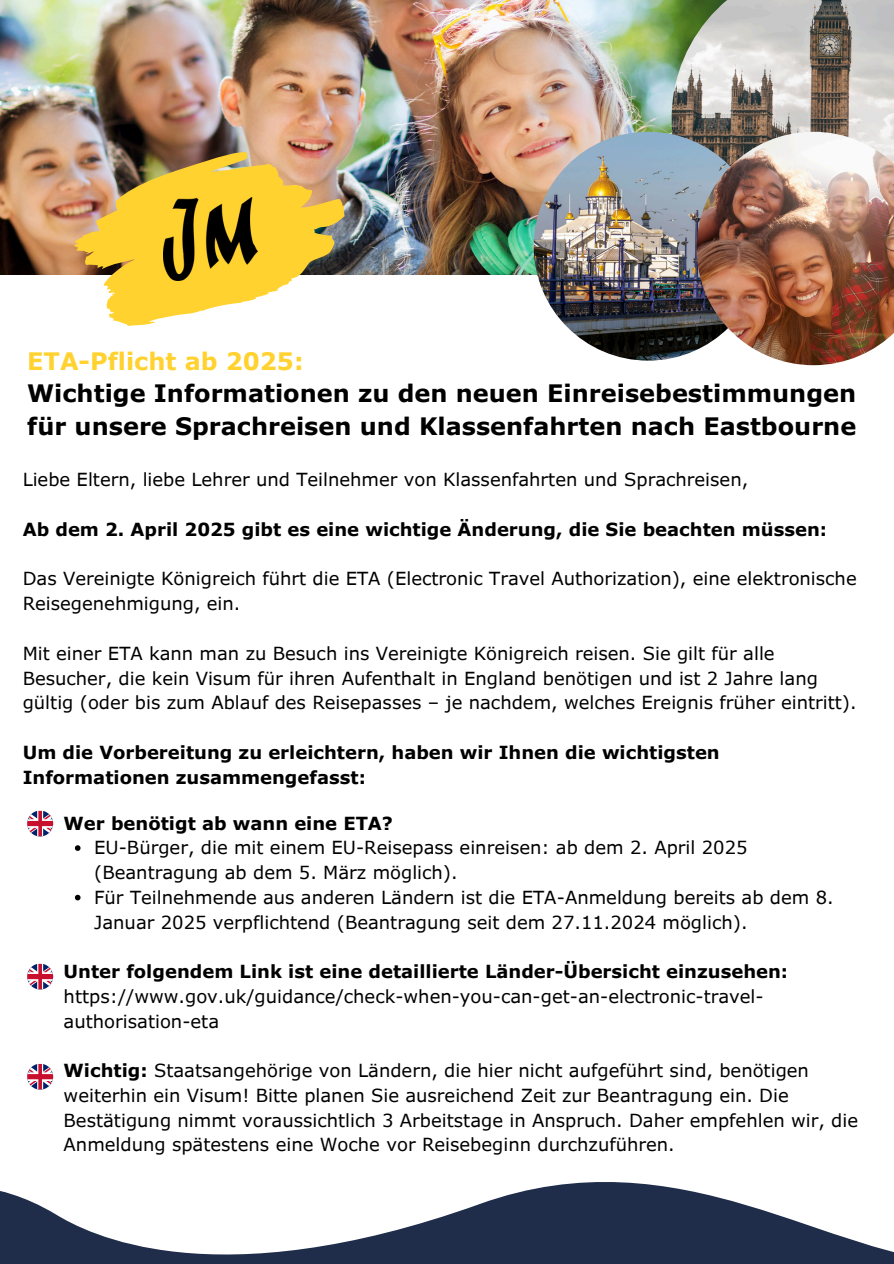
<style>
.page{position:relative;width:894px;height:1264px;background:#fff}
.page>*{position:absolute;margin:0;border:0;box-sizing:border-box;transform-origin:0 0}
.t1{font:700 24px/32.7px "Verdana Pro";color:#000}
.t2{font:18px/24.8px "Verdana Pro";color:#000}
.t3{font:700 18px/24.8px "Verdana Pro";color:#000}
.s1{color:#ffd230}
.s2{font-weight:700}
</style>
<div class="page">
<img style="left:0;top:0;width:671px;height:274px">
<img style="left:74px;top:152px;width:270px;height:174px">
<img style="left:163px;top:197px;width:95px;height:83px">
<img style="left:671px;top:0;width:222px;height:143px">
<img style="left:533px;top:132px;width:229px;height:228px;border-radius:50%">
<img style="left:696px;top:132px;width:197px;height:233px">
<svg style="left:27px;top:810px;width:26px;height:26px"></svg>
<svg style="left:75px;top:845px;width:5px;height:5px"></svg>
<svg style="left:75px;top:894px;width:5px;height:6px"></svg>
<svg style="left:27px;top:963px;width:26px;height:26px"></svg>
<svg style="left:27px;top:1063px;width:26px;height:13px"></svg>
<svg style="left:0;top:1076px;width:893px;height:187px"></svg>
<p class="t1" style="left:27px;top:344px;width:830px"><span class="s1">ETA-Pflicht ab 2025:<br></span>Wichtige Informationen zu den neuen Einreisebestimmungen für unsere Sprachreisen und Klassenfahrten nach Eastbourne</p>
<p class="t2" style="left:23px;top:467px;width:726px">Liebe Eltern, liebe Lehrer und Teilnehmer von Klassenfahrten und Sprachreisen,</p>
<p class="t3" style="left:23px;top:516px;width:805px">Ab dem 2. April 2025 gibt es eine wichtige Änderung, die Sie beachten müssen:</p>
<h1 class="t2" style="left:23px;top:566px;width:835px">Das Vereinigte Königreich führt die ETA (Electronic Travel Authorization), eine elektronische<br>Reisegenehmigung, ein.</h1>
<p class="t2" style="left:23px;top:640px;width:835px">Mit einer ETA kann man zu Besuch ins Vereinigte Königreich reisen. Sie gilt für alle<br>Besucher, die kein Visum für ihren Aufenthalt in England benötigen und ist 2 Jahre lang gültig (oder bis zum Ablauf des Reisepasses – je nachdem, welches Ereignis früher eintritt).</p>
<h2 class="t3" style="left:23px;top:739px;width:698px">Um die Vorbereitung zu erleichtern, haben wir Ihnen die wichtigsten<br>Informationen zusammengefasst:</h2>
<p class="t3" style="left:64px;top:810px;width:331px">Wer benötigt ab wann eine ETA?</p>
<h2 class="t2" style="left:94px;top:834px;width:654px">EU-Bürger, die mit einem EU-Reisepass einreisen: ab dem 2. April 2025 (Beantragung ab dem 5. März möglich).</h2>
<p class="t2" style="left:94px;top:884px;width:740px">Für Teilnehmende aus anderen Ländern ist die ETA-Anmeldung bereits ab dem 8.<br>Januar 2025 verpflichtend (Beantragung seit dem 27.11.2024 möglich).</p>
<h2 class="t2" style="left:64px;top:958px;width:725px"><span class="s2">Unter folgendem Link ist eine detaillierte Länder-Übersicht einzusehen: </span>https://www.gov.uk/guidance/check-when-you-can-get-an-electronic-travel&shy;authorisation-eta</h2>
<p class="t2" style="left:64px;top:1057px;width:795px"><span class="s2">Wichtig:</span> Staatsangehörige von Ländern, die hier nicht aufgeführt sind, benötigen weiterhin ein Visum! Bitte planen Sie ausreichend Zeit zur Beantragung ein. Die Bestätigung nimmt voraussichtlich 3 Arbeitstage in Anspruch. Daher empfehlen wir, die Anmeldung spätestens eine Woche vor Reisebeginn durchzuführen.</p>
</div>
